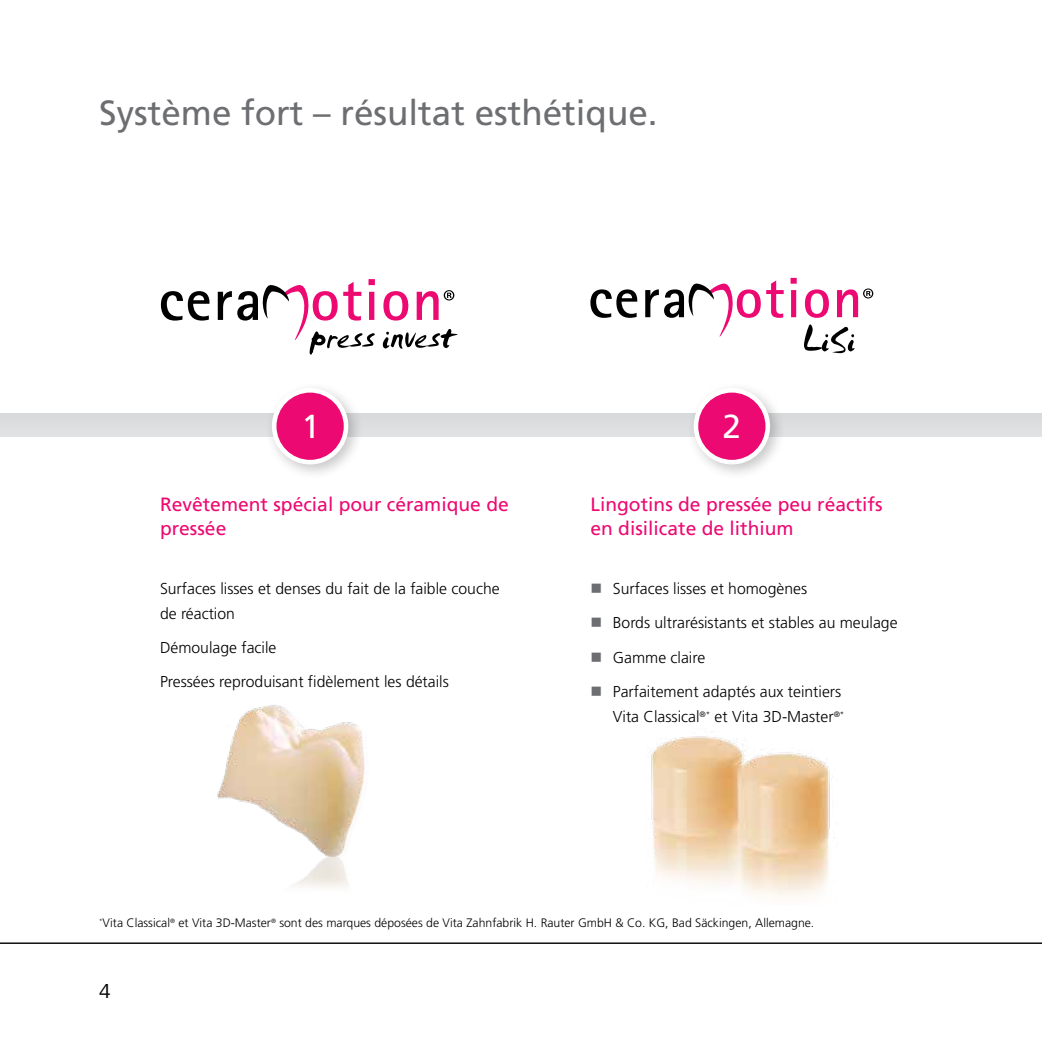
<style>
.page{position:relative;width:1042px;height:1042px;background:#fff}
.page>*{position:absolute;margin:0;border:0;box-sizing:border-box;transform-origin:0 0}
.t1{font:35px "Frutiger LT Std";color:#6d6e71}
.t2{font:33.25px "Frutiger LT Std";color:#fff}
.t3{font:21px "Frutiger Next LTW1 G";color:#000}
.t4{font:19.25px/24.5px "Frutiger LT Std";color:#ed0972}
.t5{font:300 15.75px/24.5px "Frutiger LT Std";color:#000}
.t6{font:300 12.25px "Frutiger LT Std";color:#000}
.s1{color:#6d6e71}
</style>
<div class="page">
<hr style="left:0;top:943px;width:1042px;height:1px;background:#000">
<div style="left:0;top:414px;width:1042px;height:23px;background:#dddedf"></div>
<div style="left:686px;top:381px;width:100px;height:99px;background:#000;opacity:.22"></div>
<div style="left:693px;top:388px;width:77px;height:76px;background:#fff;border-radius:50%"></div>
<div style="left:698px;top:393px;width:67px;height:67px;background:#ed0972;border-radius:50%"></div>
<div style="left:265px;top:381px;width:99px;height:99px;background:#000;opacity:.22"></div>
<div style="left:272px;top:388px;width:76px;height:76px;background:#fff;border-radius:50%"></div>
<div style="left:276px;top:393px;width:68px;height:67px;background:#ed0972;border-radius:50%"></div>
<svg style="left:383px;top:291px;width:25px;height:29px"></svg>
<svg style="left:161px;top:291px;width:48px;height:29px"></svg>
<svg style="left:417px;top:290px;width:37px;height:30px"></svg>
<svg style="left:218px;top:279px;width:157px;height:75px"></svg>
<svg style="left:383px;top:329px;width:75px;height:20px"></svg>
<svg style="left:790px;top:278px;width:7px;height:39px"></svg>
<svg style="left:805px;top:289px;width:24px;height:29px"></svg>
<svg style="left:590px;top:289px;width:47px;height:29px"></svg>
<svg style="left:645px;top:280px;width:139px;height:57px"></svg>
<svg style="left:837px;top:288px;width:36px;height:29px"></svg>
<svg style="left:804px;top:324px;width:51px;height:29px"></svg>
<img style="left:650px;top:736px;width:180px;height:161px">
<img style="left:217px;top:705px;width:148px;height:183px">
<h1 class="t1" style="left:99px;top:93px;width:560px">Système fort – résultat esthétique.</h1>
<h2 class="t2" style="left:301px;top:406px;width:20px">1</h2>
<h2 class="t2" style="left:722px;top:406px;width:20px">2</h2>
<p class="t4" style="left:160px;top:492px;width:350px">Revêtement spécial pour céramique de pressée</p>
<p class="t5" style="left:160px;top:576px;width:341px">Surfaces lisses et denses du fait de la faible couche de réaction</p>
<p class="t5" style="left:160px;top:630px;width:290px;line-height:34.5px">Démoulage facile<br>Pressées reproduisant fidèlement les détails</p>
<p class="t4" style="left:590px;top:492px;width:294px">Lingotins de pressée peu réactifs en disilicate de lithium</p>
<p class="t5" style="left:590px;top:576px;width:218px"><span class="s1">■</span> Surfaces lisses et homogènes</p>
<p class="t5" style="left:590px;top:611px;width:309px"><span class="s1">■</span> Bords ultrarésistants et stables au meulage</p>
<p class="t5" style="left:590px;top:645px;width:116px"><span class="s1">■</span> Gamme claire</p>
<p class="t5" style="left:590px;top:680px;width:255px;text-align:right"><span class="s1">■</span> Parfaitement adaptés aux teintiers<br>Vita Classical<sup>®*</sup> et Vita 3D-Master<sup>®*</sup></p>
<p class="t6" style="left:99px;top:916px;width:716px"><sup>*</sup>Vita Classical<sup>®</sup> et Vita 3D-Master<sup>®</sup> sont des marques déposées de Vita Zahnfabrik H. Rauter GmbH &amp; Co. KG, Bad Säckingen, Allemagne.</p>
<h3 class="t3" style="left:99px;top:979px;width:13px">4</h3>
</div>
